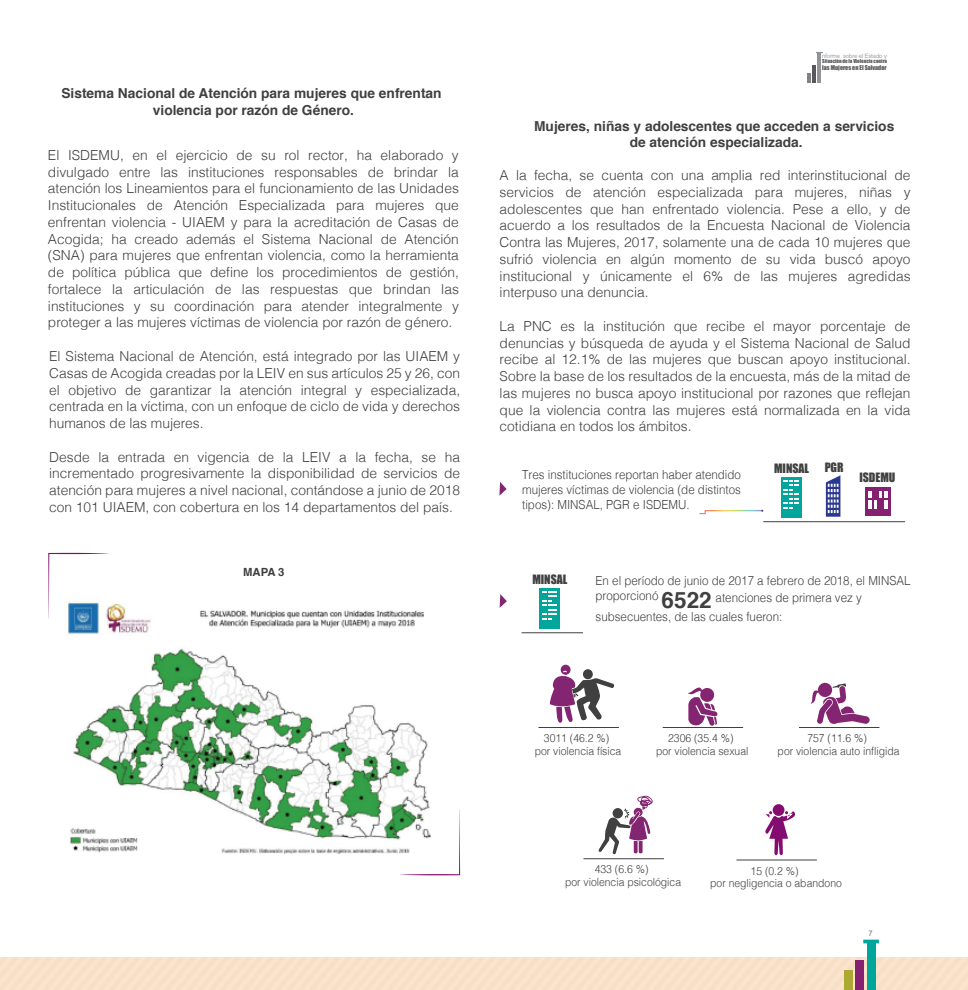
<style>
.page{position:relative;width:968px;height:990px;background:#fff}
.page>*{position:absolute;margin:0;border:0;box-sizing:border-box;transform-origin:0 0}
.t1{font:700 22.5px "Helvetica";color:#404041}
.t2{font:300 13.75px/16.8px "Helvetica";color:#404041;text-align:justify}
.t3{font:700 13.75px/16.8px "Helvetica";color:#404041;text-align:center}
.t4{font:300 12.5px/15px "Helvetica";color:#404041;scale:.92 1}
.t5{font:11.88px "Impact";color:#404041}
.t6{font:300 11.25px/12.5px "Helvetica";color:#404041;text-align:center;scale:.92 1}
.t7{font:700 11.25px "Helvetica";color:#404041}
.t8{font:300 7.5px "Helvetica";color:#404041}
.t9{font:6px "Impact";color:#58595b}
.t10{font:5.75px "Kannada Sangam MN";color:#929497}
.t11{font:5px "Impact";color:#58595b}
</style>
<div class="page">
<div style="left:0;top:958px;width:968px;height:32px;background:#f8e1c8"></div>
<hr style="left:812px;top:65px;width:4px;height:18px;background:#58595b">
<hr style="left:807px;top:73px;width:4px;height:10px;background:#808184">
<hr style="left:817px;top:53px;width:4px;height:30px;background:#929497">
<div style="left:855px;top:961px;width:9px;height:29px;background:#852170"></div>
<div style="left:844px;top:971px;width:9px;height:19px;background:#aca932"></div>
<div style="left:867px;top:942px;width:8px;height:48px;background:#00a69c"></div>
<hr style="left:863px;top:940px;width:15px;height:3px;background:#00a69c">
<img style="left:68px;top:603px;width:391px;height:273px">
<svg style="left:48px;top:553px;width:61px;height:65px"></svg>
<svg style="left:399px;top:810px;width:61px;height:65px"></svg>
<div style="left:781px;top:477px;width:20px;height:41px;background:#00a69c"></div>
<svg style="left:784px;top:480px;width:14px;height:29px"></svg>
<div style="left:865px;top:488px;width:25px;height:28px;background:#852170"></div>
<svg style="left:868px;top:491px;width:20px;height:18px"></svg>
<svg style="left:825px;top:475px;width:15px;height:42px"></svg>
<hr style="left:763px;top:522px;width:142px;height:1px;background:#404041">
<div style="left:539px;top:588px;width:21px;height:41px;background:#00a69c"></div>
<svg style="left:542px;top:591px;width:15px;height:29px"></svg>
<hr style="left:521px;top:633px;width:62px;height:1px;background:#404041">
<svg style="left:499px;top:482px;width:7px;height:14px"></svg>
<svg style="left:499px;top:594px;width:8px;height:14px"></svg>
<svg style="left:699px;top:510px;width:64px;height:5px"></svg>
<div style="left:560px;top:665px;width:10px;height:10px;background:#842571;border-radius:50%"></div>
<svg style="left:583px;top:669px;width:10px;height:10px"></svg>
<svg style="left:550px;top:671px;width:64px;height:52px"></svg>
<hr style="left:538px;top:727px;width:81px;height:1px;background:#404041">
<hr style="left:662px;top:727px;width:81px;height:1px;background:#404041">
<hr style="left:583px;top:859px;width:81px;height:1px;background:#404041">
<hr style="left:736px;top:860px;width:81px;height:1px;background:#404041">
<hr style="left:799px;top:727px;width:80px;height:1px;background:#404041">
<svg style="left:688px;top:687px;width:29px;height:39px"></svg>
<svg style="left:811px;top:683px;width:58px;height:41px"></svg>
<svg style="left:598px;top:795px;width:55px;height:59px"></svg>
<div style="left:772px;top:804px;width:12px;height:12px;background:#840c70;border-radius:50%"></div>
<svg style="left:765px;top:810px;width:30px;height:45px"></svg>
<p class="t3" style="left:61px;top:85px;width:382px">Sistema Nacional de Atención para mujeres que enfrentan violencia por razón de Género.</p>
<p class="t2" style="left:48px;top:146px;width:412px">El ISDEMU, en el ejercicio de su rol rector, ha elaborado y divulgado entre las instituciones responsables de brindar la atención los Lineamientos para el funcionamiento de las Unidades Institucionales de Atención Especializada para mujeres que enfrentan violencia - UIAEM y para la acreditación de Casas de Acogida; ha creado además el Sistema Nacional de Atención (SNA) para mujeres que enfrentan violencia, como la herramienta de política pública que define los procedimientos de gestión, fortalece la articulación de las respuestas que brindan las instituciones y su coordinación para atender integralmente y proteger a las mujeres víctimas de violencia por razón de género.</p>
<p class="t2" style="left:49px;top:347px;width:412px">El Sistema Nacional de Atención, está integrado por las UIAEM y Casas de Acogida creadas por la LEIV en sus artículos 25 y 26, con el objetivo de garantizar la atención integral y especializada, centrada en la víctima, con un enfoque de ciclo de vida y derechos humanos de las mujeres.</p>
<p class="t2" style="left:49px;top:447px;width:412px">Desde la entrada en vigencia de la LEIV a la fecha, se ha incrementado progresivamente la disponibilidad de servicios de atención para mujeres a nivel nacional, contándose a junio de 2018 con 101 UIAEM, con cobertura en los 14 departamentos del país.</p>
<p class="t7" style="left:243px;top:563px;width:43px">MAPA 3</p>
<p class="t10" style="left:822px;top:52px;width:66px">nforme sobre el Estado y</p>
<p class="t11" style="left:822px;top:57px;width:66px">Situación de la Violencia contra</p>
<p class="t9" style="left:822px;top:63px;width:66px">las Mujeres en El Salvador</p>
<p class="t3" style="left:534px;top:118px;width:361px">Mujeres, niñas y adolescentes que acceden a servicios de atención especializada.</p>
<p class="t2" style="left:499px;top:166px;width:412px">A la fecha, se cuenta con una amplia red interinstitucional de servicios de atención especializada para mujeres, niñas y adolescentes que han enfrentado violencia. Pese a ello, y de acuerdo a los resultados de la Encuesta Nacional de Violencia Contra las Mujeres, 2017, solamente una de cada 10 mujeres que sufrió violencia en algún momento de su vida buscó apoyo institucional y únicamente el 6% de las mujeres agredidas interpuso una denuncia.</p>
<p class="t2" style="left:499px;top:317px;width:412px">La PNC es la institución que recibe el mayor porcentaje de denuncias y búsqueda de ayuda y el Sistema Nacional de Salud recibe al 12.1% de las mujeres que buscan apoyo institucional.<br>Sobre la base de los resultados de la encuesta, más de la mitad de las mujeres no busca apoyo institucional por razones que reflejan que la violencia contra las mujeres está normalizada en la vida cotidiana en todos los ámbitos.</p>
<p class="t4" style="left:522px;top:466px;width:239px;text-align:justify">Tres instituciones reportan haber atendido mujeres víctimas de violencia (de distintos tipos): MINSAL, PGR e ISDEMU.</p>
<p class="t5" style="left:774px;top:459px;width:37px">MINSAL</p>
<p class="t5" style="left:824px;top:458px;width:20px">PGR</p>
<p class="t5" style="left:859px;top:468px;width:38px">ISDEMU</p>
<p class="t5" style="left:532px;top:570px;width:37px">MINSAL</p>
<p class="t4" style="left:595px;top:572px;width:344px">En el período de junio de 2017 a febrero de 2018, el MINSAL proporcionó</p>
<h1 class="t1" style="left:661px;top:582px;width:52px">6522</h1>
<p class="t4" style="left:595px;top:587px;width:291px;line-height:19.4px;text-indent:120px">atenciones de primera vez y subsecuentes, de las cuales fueron:</p>
<p class="t6" style="left:534px;top:731px;width:96px">3011 (46.2 %)<br>por violencia física</p>
<p class="t6" style="left:656px;top:731px;width:102px">2306 (35.4 %)<br>por violencia sexual</p>
<p class="t6" style="left:777px;top:731px;width:134px">757 (11.6 %)<br>por violencia auto infligida</p>
<p class="t6" style="left:565px;top:862px;width:128px">433 (6.6 %)<br>por violencia psicológica</p>
<p class="t6" style="left:710px;top:864px;width:145px">15 (0.2 %)<br>por negligencia o abandono</p>
<p class="t8" style="left:868px;top:927px;width:6px">7</p>
</div>
